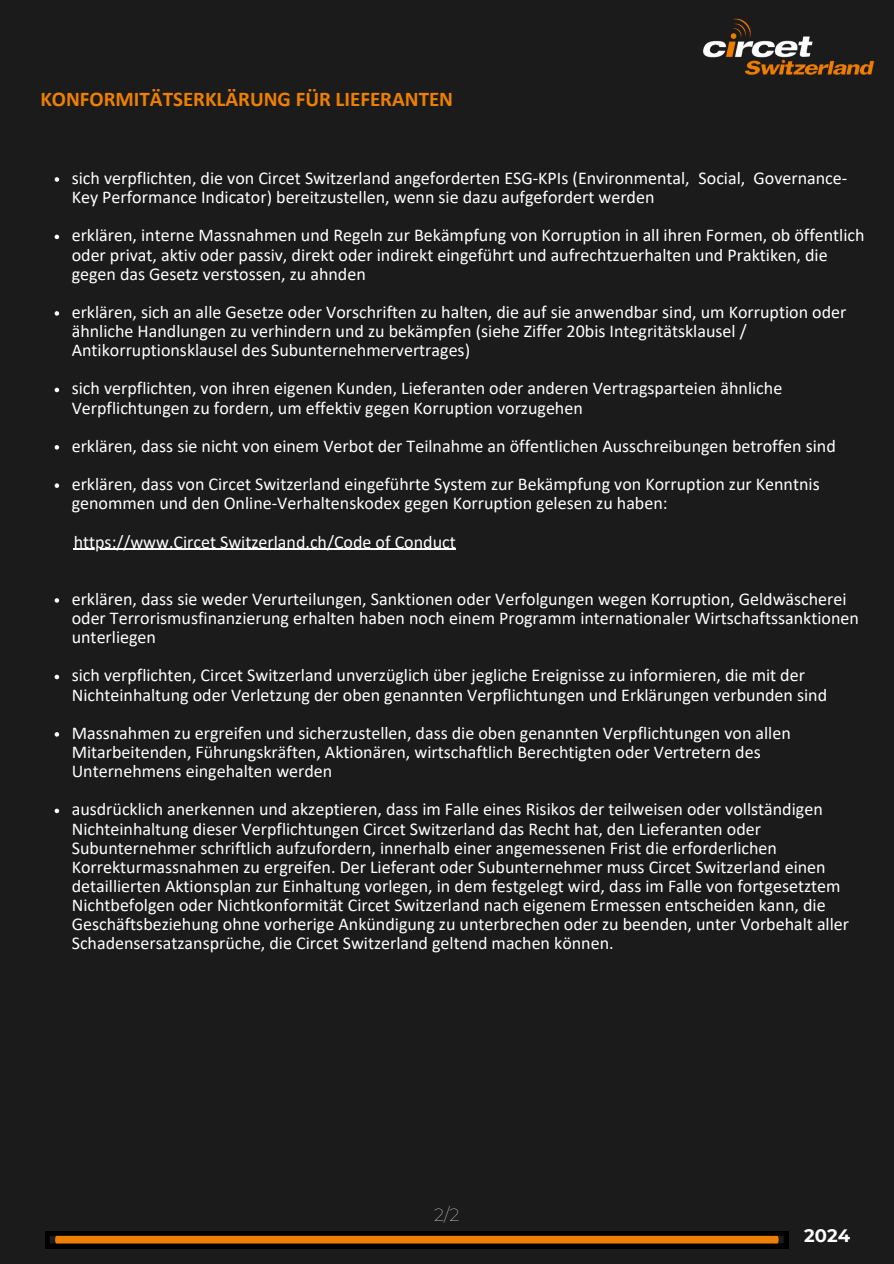
<style>
.page{position:relative;width:894px;height:1264px;background:#fff}
.page>*{position:absolute;margin:0;border:0;box-sizing:border-box;transform-origin:0 0}
.t1{font:700 21px "Calibri";color:#ee7f01}
.t2{font:18px/19.2px "Calibri";color:#fff}
.t3{font:700 18px "Montserrat";color:#fff}
.t4{font:100 18px "Montserrat";color:#fff}
</style>
<div class="page">
<div style="left:0;top:0;width:893px;height:1263px;background:#1b1b1b"></div>
<img style="left:703px;top:18px;width:172px;height:57px">
<svg style="left:45px;top:1231px;width:742px;height:16px"></svg>
<svg style="left:55px;top:177px;width:4px;height:5px"></svg>
<svg style="left:55px;top:235px;width:4px;height:4px"></svg>
<svg style="left:55px;top:311px;width:4px;height:5px"></svg>
<svg style="left:55px;top:388px;width:4px;height:4px"></svg>
<svg style="left:55px;top:445px;width:4px;height:4px"></svg>
<svg style="left:55px;top:483px;width:4px;height:5px"></svg>
<hr style="left:74px;top:548px;width:382px;height:2px;background:#fff">
<svg style="left:55px;top:598px;width:4px;height:4px"></svg>
<svg style="left:55px;top:674px;width:4px;height:5px"></svg>
<svg style="left:55px;top:732px;width:4px;height:4px"></svg>
<svg style="left:55px;top:808px;width:4px;height:5px"></svg>
<h1 class="t1" style="left:40px;top:90px;width:414px">KONFORMITÄTSERKLÄRUNG FÜR LIEFERANTEN</h1>
<p class="t2" style="left:72px;top:170px;width:776px">sich verpflichten, die von Circet Switzerland angeforderten ESG-KPIs (Environmental, Social, Governance-<br>Key Performance Indicator) bereitzustellen, wenn sie dazu aufgefordert werden</p>
<p class="t2" style="left:72px;top:227px;width:794px">erklären, interne Massnahmen und Regeln zur Bekämpfung von Korruption in all ihren Formen, ob öffentlich oder privat, aktiv oder passiv, direkt oder indirekt eingeführt und aufrechtzuerhalten und Praktiken, die gegen das Gesetz verstossen, zu ahnden</p>
<p class="t2" style="left:72px;top:304px;width:776px">erklären, sich an alle Gesetze oder Vorschriften zu halten, die auf sie anwendbar sind, um Korruption oder ähnliche Handlungen zu verhindern und zu bekämpfen (siehe Ziffer 20bis Integritätsklausel /<br>Antikorruptionsklausel des Subunternehmervertrages)</p>
<p class="t2" style="left:72px;top:380px;width:711px">sich verpflichten, von ihren eigenen Kunden, Lieferanten oder anderen Vertragsparteien ähnliche<br>Verpflichtungen zu fordern, um effektiv gegen Korruption vorzugehen</p>
<p class="t2" style="left:72px;top:438px;width:765px">erklären, dass sie nicht von einem Verbot der Teilnahme an öffentlichen Ausschreibungen betroffen sind</p>
<p class="t2" style="left:72px;top:476px;width:749px">erklären, dass von Circet Switzerland eingeführte System zur Bekämpfung von Korruption zur Kenntnis genommen und den Online-Verhaltenskodex gegen Korruption gelesen zu haben:</p>
<p class="t2" style="left:74px;top:533px;width:383px">https://www.Circet Switzerland.ch/Code of Conduct</p>
<p class="t2" style="left:72px;top:591px;width:776px">erklären, dass sie weder Verurteilungen, Sanktionen oder Verfolgungen wegen Korruption, Geldwäscherei</p>
<p class="t2" style="left:72px;top:610px;width:788px">oder Terrorismusfinanzierung erhalten haben noch einem Programm internationaler Wirtschaftssanktionen unterliegen</p>
<p class="t2" style="left:72px;top:667px;width:734px">sich verpflichten, Circet Switzerland unverzüglich über jegliche Ereignisse zu informieren, die mit der</p>
<p class="t2" style="left:72px;top:677px;width:756px;line-height:38.2px">Nichteinhaltung oder Verletzung der oben genannten Verpflichtungen und Erklärungen verbunden sind<br>Massnahmen zu ergreifen und sicherzustellen, dass die oben genannten Verpflichtungen von allen</p>
<p class="t2" style="left:72px;top:744px;width:690px">Mitarbeitenden, Führungskräften, Aktionären, wirtschaftlich Berechtigten oder Vertretern des<br>Unternehmens eingehalten werden</p>
<p class="t2" style="left:72px;top:801px;width:752px">ausdrücklich anerkennen und akzeptieren, dass im Falle eines Risikos der teilweisen oder vollständigen</p>
<p class="t2" style="left:72px;top:820px;width:778px">Nichteinhaltung dieser Verpflichtungen Circet Switzerland das Recht hat, den Lieferanten oder Subunternehmer schriftlich aufzufordern, innerhalb einer angemessenen Frist die erforderlichen Korrekturmassnahmen zu ergreifen. Der Lieferant oder Subunternehmer muss Circet Switzerland einen detaillierten Aktionsplan zur Einhaltung vorlegen, in dem festgelegt wird, dass im Falle von fortgesetztem Nichtbefolgen oder Nichtkonformität Circet Switzerland nach eigenem Ermessen entscheiden kann, die Geschäftsbeziehung ohne vorherige Ankündigung zu unterbrechen oder zu beenden, unter Vorbehalt aller Schadensersatzansprüche, die Circet Switzerland geltend machen können.</p>
<h2 class="t4" style="left:434px;top:1203px;width:27px">2/2</h2>
<p class="t3" style="left:804px;top:1224px;width:47px">2024</p>
</div>
